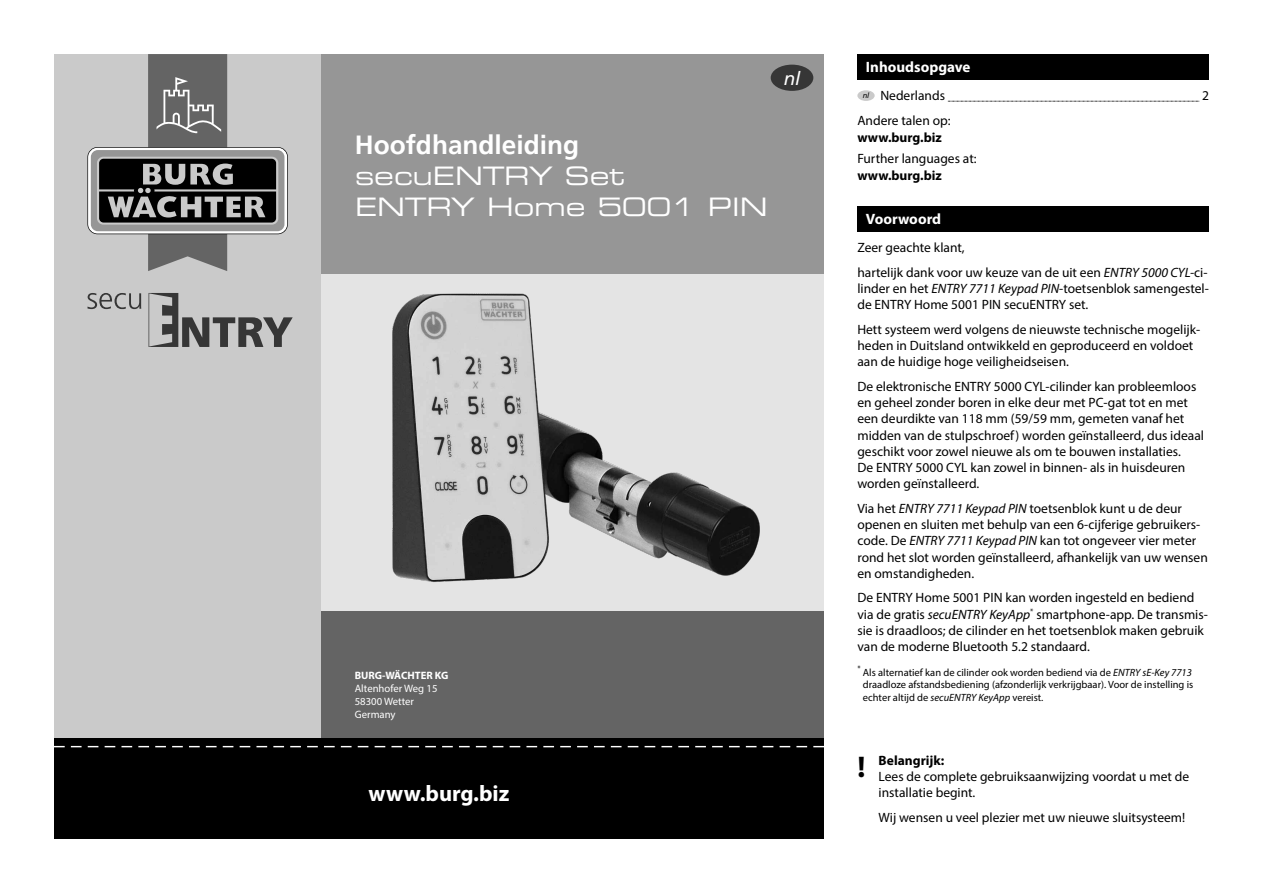
<style>
.page{position:relative;width:1263px;height:893px;background:#fff}
.page>*{position:absolute;margin:0;border:0;box-sizing:border-box;transform-origin:0 0}
.t1{font:700 30px "Myriad Pro";color:#000}
.t2{font:700 26.25px "Frutiger LT Pro";color:#fff}
.t3{font:25.5px/30.6px "Eurostile LT Std Ex 2";color:#fff}
.t4{font:700 22.5px "Myriad Pro";color:#fff}
.t5{font:italic 18.75px "Frutiger LT Pro";color:#fff}
.t6{font:700 15px "Myriad Pro";color:#fff}
.t7{font:13.5px/16.2px "Myriad Pro";color:#000}
.t8{font:700 13.5px "Myriad Pro";color:#000}
.t9{font:10.65px/12.9px "Myriad Pro";color:#fff}
.t10{font:700 10.65px "Myriad Pro";color:#fff}
.t11{font:10.5px/12.6px "Myriad Pro";color:#000}
.t12{font:italic 7.5px "Frutiger LT Pro";color:#000}
.s1{font-style:italic}
</style>
<div class="page">
<div style="left:54px;top:738px;width:770px;height:101px;background:#000"></div>
<div style="left:54px;top:54px;width:267px;height:684px;background:#cacaca"></div>
<svg style="left:54px;top:746px;width:770px;height:1px"></svg>
<div style="left:321px;top:610px;width:503px;height:128px;background:#646464"></div>
<div style="left:321px;top:54px;width:503px;height:220px;background:#969696"></div>
<div style="left:321px;top:274px;width:503px;height:336px;background:#e4e4e4"></div>
<svg style="left:87px;top:54px;width:201px;height:217px"></svg>
<svg style="left:87px;top:293px;width:54px;height:16px"></svg>
<svg style="left:149px;top:293px;width:144px;height:54px"></svg>
<div style="left:857px;top:54px;width:352px;height:26px;background:#000"></div>
<svg style="left:948px;top:101px;width:251px;height:1px"></svg>
<div style="left:857px;top:90px;width:18px;height:11px;background:#cacaca;border-radius:50%"></div>
<img style="left:568px;top:425px;width:192px;height:151px">
<div style="left:857px;top:206px;width:352px;height:25px;background:#000"></div>
<img style="left:392px;top:293px;width:176px;height:289px">
<div style="left:771px;top:65px;width:42px;height:26px;background:#363636;border-radius:50%"></div>
<h3 class="t5" style="left:784px;top:67px;width:18px">nl</h3>
<h2 class="t2" style="left:355px;top:129px;width:226px">Hoofdhandleiding</h2>
<h3 class="t3" style="left:355px;top:160px;width:414px">secuENTRY Set<br>ENTRY Home 5001 PIN</h3>
<p class="t10" style="left:355px;top:668px;width:95px">BURG-WÄCHTER KG</p>
<p class="t9" style="left:355px;top:682px;width:84px">Altenhofer Weg 15<br>58300 Wetter<br>Germany</p>
<h3 class="t4" style="left:369px;top:779px;width:142px">www.burg.biz</h3>
<p class="t6" style="left:866px;top:58px;width:106px">Inhoudsopgave</p>
<p class="t7" style="left:880px;top:87px;width:66px">Nederlands</p>
<p class="t7" style="left:1202px;top:87px;width:8px">2</p>
<p class="t7" style="left:857px;top:112px;width:95px">Andere talen op:</p>
<p class="t8" style="left:857px;top:129px;width:86px">www.burg.biz</p>
<p class="t7" style="left:857px;top:151px;width:121px">Further languages at:</p>
<p class="t8" style="left:857px;top:167px;width:86px">www.burg.biz</p>
<p class="t12" style="left:863px;top:91px;width:8px">nl</p>
<p class="t6" style="left:866px;top:209px;width:77px">Voorwoord</p>
<p class="t7" style="left:857px;top:235px;width:352px;line-height:24.8px">Zeer geachte klant,<br>hartelijk dank voor uw keuze van de uit een <span class="s1">ENTRY 5000 CYL-</span>ci-</p>
<p class="t7" style="left:857px;top:280px;width:353px">linder en het <span class="s1">ENTRY 7711 Keypad PIN</span>-toetsenblok samengestel&shy;de ENTRY Home 5001 PIN secuENTRY set.</p>
<p class="t7" style="left:857px;top:321px;width:344px">Hett systeem werd volgens de nieuwste technische mogelijk&shy;heden in Duitsland ontwikkeld en geproduceerd en voldoet aan de huidige hoge veiligheidseisen.</p>
<p class="t7" style="left:857px;top:378px;width:348px">De elektronische ENTRY 5000 CYL-cilinder kan probleemloos en geheel zonder boren in elke deur met PC-gat tot en met een deurdikte van 118 mm (59/59 mm, gemeten vanaf het midden van de stulpschroef) worden geïnstalleerd, dus ideaal geschikt voor zowel nieuwe als om te bouwen installaties.<br>De ENTRY 5000 CYL kan zowel in binnen- als in huisdeuren worden geïnstalleerd.</p>
<p class="t7" style="left:857px;top:500px;width:352px">Via het <span class="s1">ENTRY 7711 Keypad PIN</span> toetsenblok kunt u de deur openen en sluiten met behulp van een 6-cijferige gebruikers&shy;code. De <span class="s1">ENTRY 7711 Keypad PIN</span> kan tot ongeveer vier meter rond het slot worden geïnstalleerd, afhankelijk van uw wensen en omstandigheden.</p>
<p class="t7" style="left:857px;top:590px;width:352px">De ENTRY Home 5001 PIN kan worden ingesteld en bediend via de gratis <span class="s1">secuENTRY KeyApp</span><sup>*</sup> smartphone-app. De transmis&shy;sie is draadloos; de cilinder en het toetsenblok maken gebruik van de moderne Bluetooth 5.2 standaard.</p>
<p class="t11" style="left:863px;top:666px;width:332px;text-indent:-5px"><sup>*</sup> Als alternatief kan de cilinder ook worden bediend via de <span class="s1">ENTRY sE-Key 7713 </span>draadloze afstandsbediening (afzonderlijk verkrijgbaar). Voor de instelling is echter altijd de <span class="s1">secuENTRY KeyApp</span> vereist.</p>
<h1 class="t1" style="left:857px;top:748px;width:10px">!</h1>
<p class="t8" style="left:879px;top:751px;width:67px">Belangrijk:</p>
<p class="t7" style="left:879px;top:768px;width:312px">Lees de complete gebruiksaanwijzing voordat u met de installatie begint.</p>
<p class="t7" style="left:879px;top:809px;width:308px">Wij wensen u veel plezier met uw nieuwe sluitsysteem!</p>
</div>
